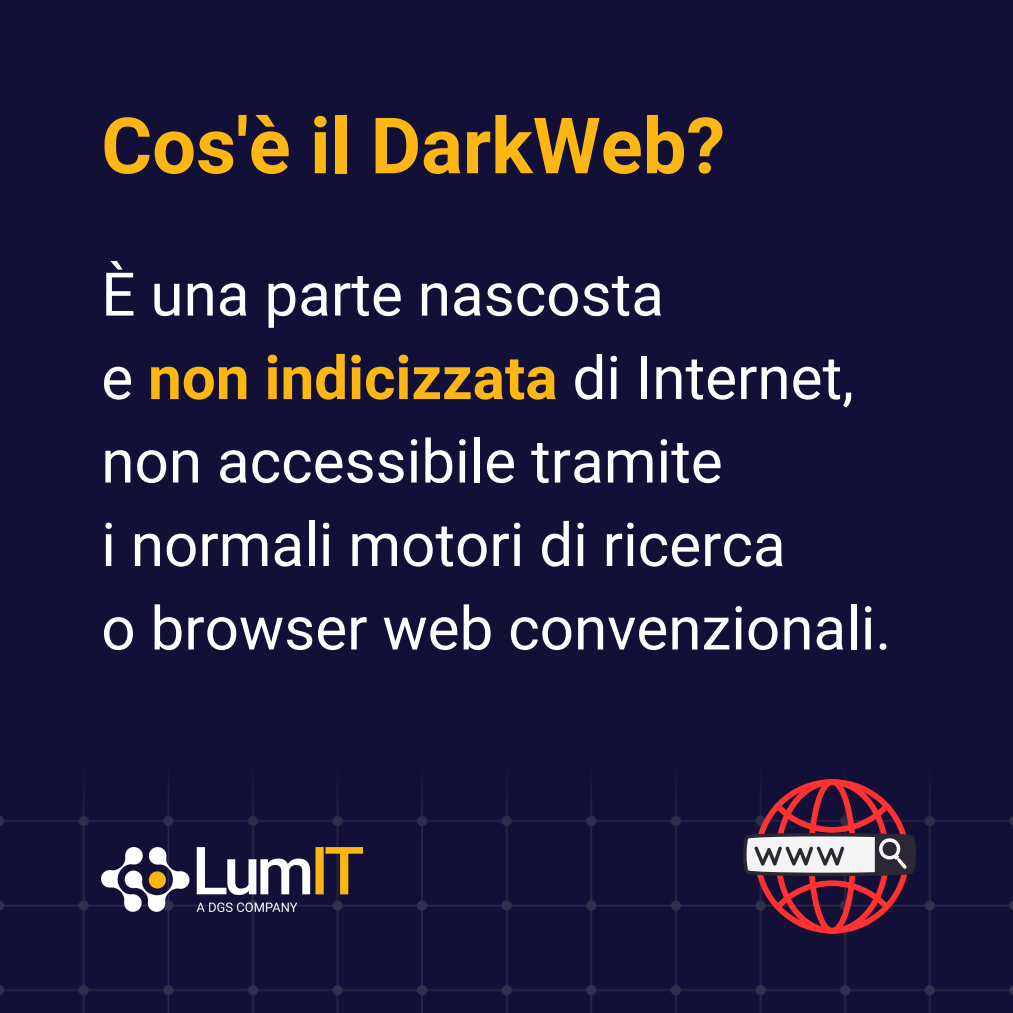
<style>
.page{position:relative;width:1013px;height:1013px;background:#fff}
.page>*{position:absolute;margin:0;border:0;box-sizing:border-box;transform-origin:0 0}
.t1{font:700 77.75px "Roboto";color:#fdb714}
.t2{font:60.12px "Roboto";color:#fff}
.t3{font:700 60.12px "Roboto";color:#fdb714}
.s1{font-weight:400;color:#fff}
</style>
<div class="page">
<div style="left:0;top:0;width:1012px;height:1012px;background:#121037"></div>
<img style="left:101px;top:847px;width:262px;height:64px">
<svg style="left:743px;top:779px;width:173px;height:154px"></svg>
<p class="t1" style="left:101px;top:101px;width:625px">Cos'è il DarkWeb?</p>
<p class="t2" style="left:101px;top:260px;width:564px">È una parte nascosta</p>
<p class="t3" style="left:101px;top:343px;width:754px"><span class="s1">e</span> non indicizzata <span class="s1">di Internet,</span></p>
<p class="t2" style="left:101px;top:427px;width:623px">non accessibile tramite</p>
<p class="t2" style="left:101px;top:510px;width:686px">i normali motori di ricerca</p>
<p class="t2" style="left:101px;top:593px;width:791px">o browser web convenzionali.</p>
</div>
